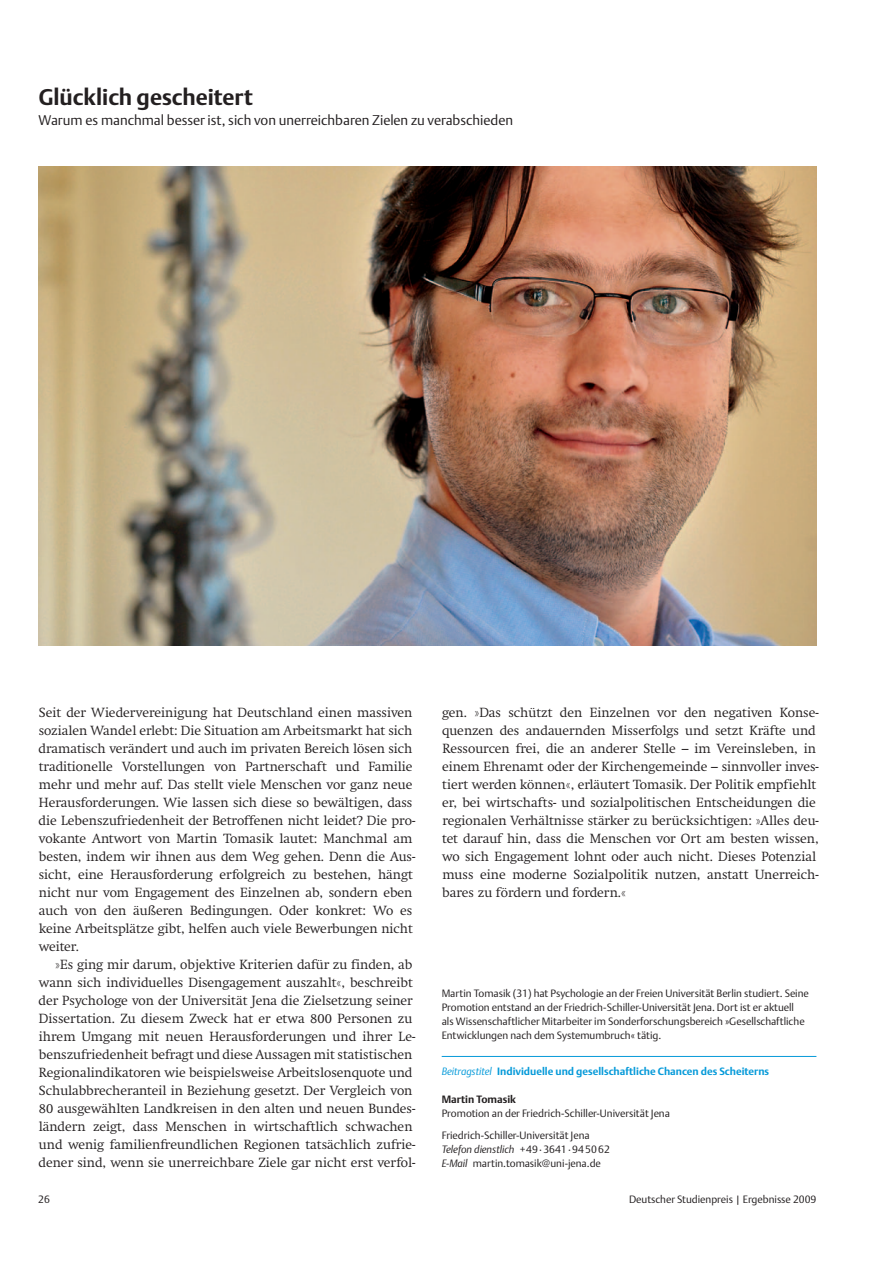
<style>
.page{position:relative;width:893px;height:1263px;background:#fff}
.page>*{position:absolute;margin:0;border:0;box-sizing:border-box;transform-origin:0 0}
.t1{font:700 22.5px "DTL Argo T";color:#231f20}
.t2{font:300 13.8px "DTL Argo T";color:#231f20}
.t3{font:300 13.2px/18px "Swift TTU";color:#231f20}
.t4{font:300 10.5px/14.2px "DTL Argo T";color:#231f20}
.t5{font:700 10.5px "DTL Argo T";color:#069ad9}
.t6{font:700 10.5px "DTL Argo T";color:#231f20}
.s1{font-weight:300;font-style:italic}
.s2{font-style:italic}
</style>
<div class="page">
<img style="left:38px;top:167px;width:778px;height:478px">
<hr style="left:442px;top:1056px;width:374px;height:1px;background:#069ad9">
<h1 class="t1" style="left:39px;top:84px;width:216px">Glücklich gescheitert</h1>
<p class="t2" style="left:39px;top:112px;width:476px">Warum es manchmal besser ist, sich von unerreichbaren Zielen zu verabschieden</p>
<p class="t3" style="left:39px;top:704px;width:378px">Seit der Wiedervereinigung hat Deutschland einen massiven sozialen Wandel erlebt: Die Situation am Arbeitsmarkt hat sich dramatisch verändert und auch im privaten Bereich lösen sich traditionelle Vorstellungen von Partnerschaft und Familie mehr und mehr auf. Das stellt viele Menschen vor ganz neue Herausforderungen. Wie lassen sich diese so bewältigen, dass die Lebenszufriedenheit der Betroffenen nicht leidet? Die pro&shy;vokante Antwort von Martin Tomasik lautet: Manchmal am besten, indem wir ihnen aus dem Weg gehen. Denn die Aus&shy;sicht, eine Herausforderung erfolgreich zu bestehen, hängt nicht nur vom Engagement des Einzelnen ab, sondern eben auch von den äußeren Bedingungen. Oder konkret: Wo es keine Arbeitsplätze gibt, helfen auch viele Bewerbungen nicht weiter.</p>
<p class="t3" style="left:39px;top:956px;width:378px;text-indent:17px">»Es ging mir darum, objektive Kriterien dafür zu finden, ab wann sich individuelles Disengagement auszahlt«, beschreibt der Psychologe von der Universität Jena die Zielsetzung seiner Dissertation. Zu diesem Zweck hat er etwa 800 Personen zu ihrem Umgang mit neuen Herausforderungen und ihrer Le&shy;benszufriedenheit befragt und diese Aussagen mit statistischen Regionalindikatoren wie beispielsweise Arbeitslosenquote und Schulabbrecheranteil in Beziehung gesetzt. Der Vergleich von 80 ausgewählten Landkreisen in den alten und neuen Bundes&shy;ländern zeigt, dass Menschen in wirtschaftlich schwachen und wenig familienfreundlichen Regionen tatsächlich zufrie&shy;dener sind, wenn sie unerreichbare Ziele gar nicht erst verfol-</p>
<p class="t3" style="left:442px;top:704px;width:378px">gen. »Das schützt den Einzelnen vor den negativen Konse&shy;quenzen des andauernden Misserfolgs und setzt Kräfte und Ressourcen frei, die an anderer Stelle – im Vereinsleben, in einem Ehrenamt oder der Kirchengemeinde – sinnvoller inves&shy;tiert werden können«, erläutert Tomasik. Der Politik empfiehlt er, bei wirtschafts- und sozialpolitischen Entscheidungen die regionalen Verhältnisse stärker zu berücksichtigen: »Alles deu&shy;tet darauf hin, dass die Menschen vor Ort am besten wissen, wo sich Engagement lohnt oder auch nicht. Dieses Potenzial muss eine moderne Sozialpolitik nutzen, anstatt Unerreich&shy;bares zu fördern und fordern.«</p>
<p class="t4" style="left:442px;top:986px;width:369px">Martin Tomasik (31) hat Psychologie an der Freien Universität Berlin studiert. Seine Promotion entstand an der Friedrich-Schiller-Universität Jena. Dort ist er aktuell<br>als Wissenschaftlicher Mitarbeiter im Sonderforschungsbereich »Gesellschaftliche Entwicklungen nach dem Systemumbruch« tätig.</p>
<p class="t5" style="left:442px;top:1065px;width:329px"><span class="s1">Beitragstitel</span> Individuelle und gesellschaftliche Chancen des Scheiterns</p>
<p class="t6" style="left:442px;top:1093px;width:76px">Martin Tomasik</p>
<p class="t4" style="left:442px;top:1103px;width:230px;line-height:21.5px">Promotion an der Friedrich-Schiller-Universität Jena<br>Friedrich-Schiller-Universität Jena</p>
<p class="t4" style="left:442px;top:1142px;width:170px"><span class="s2">Telefon dienstlich</span> +49·3641·945062<br><span class="s2">E-Mail</span> martin.tomasik@uni-jena.de</p>
<p class="t4" style="left:38px;top:1192px;width:13px">26</p>
<p class="t4" style="left:629px;top:1192px;width:189px">Deutscher Studienpreis | Ergebnisse 2009</p>
</div>
